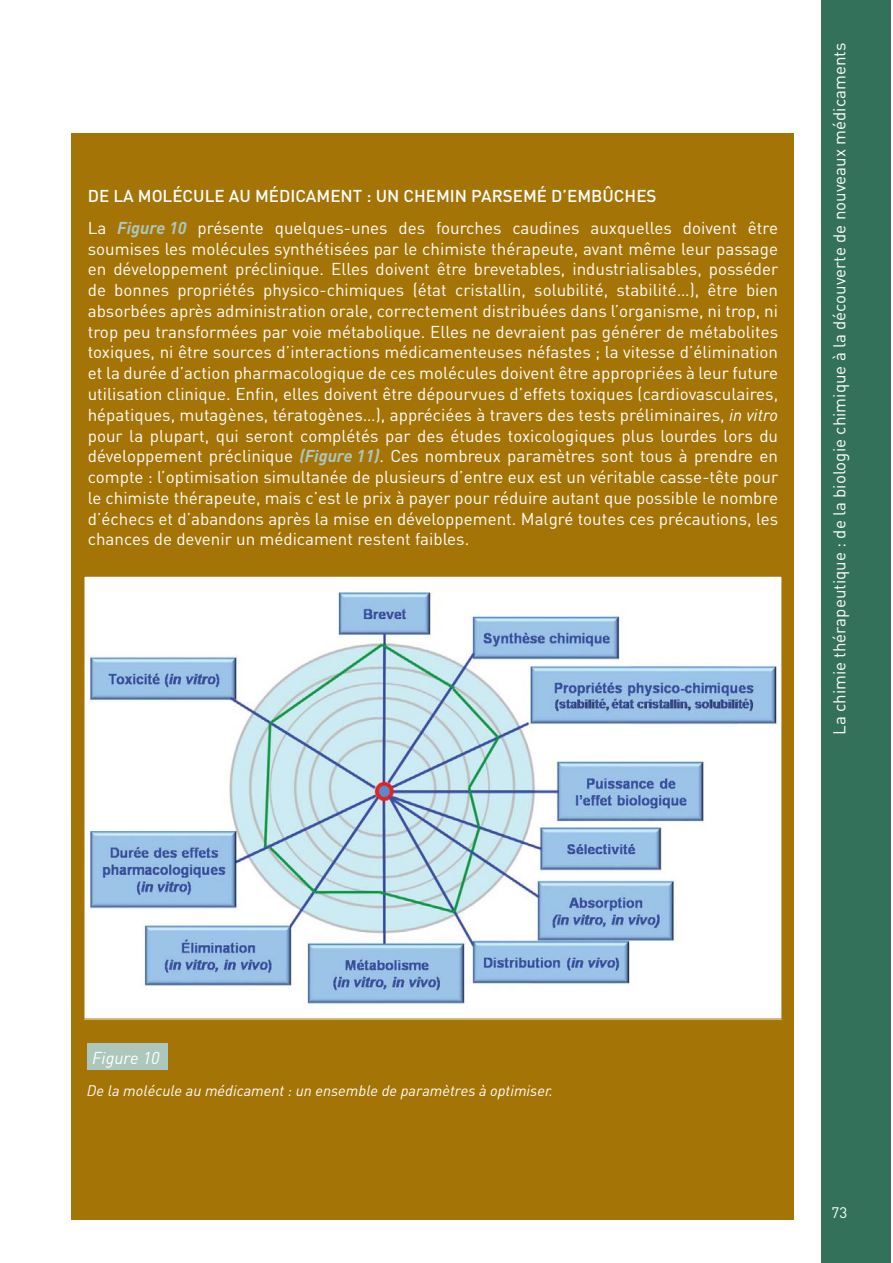
<style>
.page{position:relative;width:893px;height:1263px;background:#fff}
.page>*{position:absolute;margin:0;border:0;box-sizing:border-box;transform-origin:0 0}
.t1{font:16.95px/20.7px "DIN";color:#fff}
.t2{font:italic 16.95px "DIN";color:#fff}
.t3{font:italic 15.15px "DIN";color:#fff}
.t4{font:15.15px "DIN";color:#fff}
.s1{font-weight:500}
.s2{font-weight:700;font-style:italic;color:#adc7bc}
.s3{font-style:italic}
</style>
<div class="page">
<div style="left:821px;top:0;width:69px;height:1263px;background:#34715a"></div>
<div style="left:72px;top:134px;width:722px;height:1086px;background:#a57406"></div>
<img style="left:86px;top:578px;width:694px;height:440px">
<div style="left:87px;top:1043px;width:80px;height:27px;background:#adc7bc"></div>
<p class="t1" style="left:88px;top:183px;width:692px;line-height:31.5px"><span class="s1">DE LA MOLÉCULE AU MÉDICAMENT : UN CHEMIN PARSEMÉ D’EMBÛCHES<br></span>La <span class="s2">Figure 10</span> présente quelques-unes des fourches caudines auxquelles doivent être</p>
<p class="t1" style="left:88px;top:240px;width:692px;text-align:justify">soumises les molécules synthétisées par le chimiste thérapeute, avant même leur passage en développement préclinique. Elles doivent être brevetables, industrialisables, posséder de bonnes propriétés physico-chimiques (état cristallin, solubilité, stabilité…), être bien absorbées après administration orale, correctement distribuées dans l’organisme, ni trop, ni trop peu transformées par voie métabolique. Elles ne devraient pas générer de métabolites toxiques, ni être sources d’interactions médicamenteuses néfastes ; la vitesse d’élimination et la durée d’action pharmacologique de ces molécules doivent être appropriées à leur future utilisation clinique. Enfin, elles doivent être dépourvues d’effets toxiques (cardiovasculaires, hépatiques, mutagènes, tératogènes…), appréciées à travers des tests préliminaires, <span class="s3">in vitro </span>pour la plupart, qui seront complétés par des études toxicologiques plus lourdes lors du développement préclinique <span class="s2">(Figure 11)</span>. Ces nombreux paramètres sont tous à prendre en compte : l’optimisation simultanée de plusieurs d’entre eux est un véritable casse-tête pour le chimiste thérapeute, mais c’est le prix à payer pour réduire autant que possible le nombre d’échecs et d’abandons après la mise en développement. Malgré toutes ces précautions, les chances de devenir un médicament restent faibles.</p>
<p class="t1" style="left:831px;top:735px;width:694px;rotate:-90deg">La chimie thérapeutique : de la biologie chimique à la découverte de nouveaux médicaments</p>
<p class="t2" style="left:92px;top:1052px;width:69px">Figure 10</p>
<p class="t3" style="left:87px;top:1085px;width:468px">De la molécule au médicament : un ensemble de paramètres à optimiser.</p>
<p class="t4" style="left:831px;top:1207px;width:17px">73</p>
</div>
